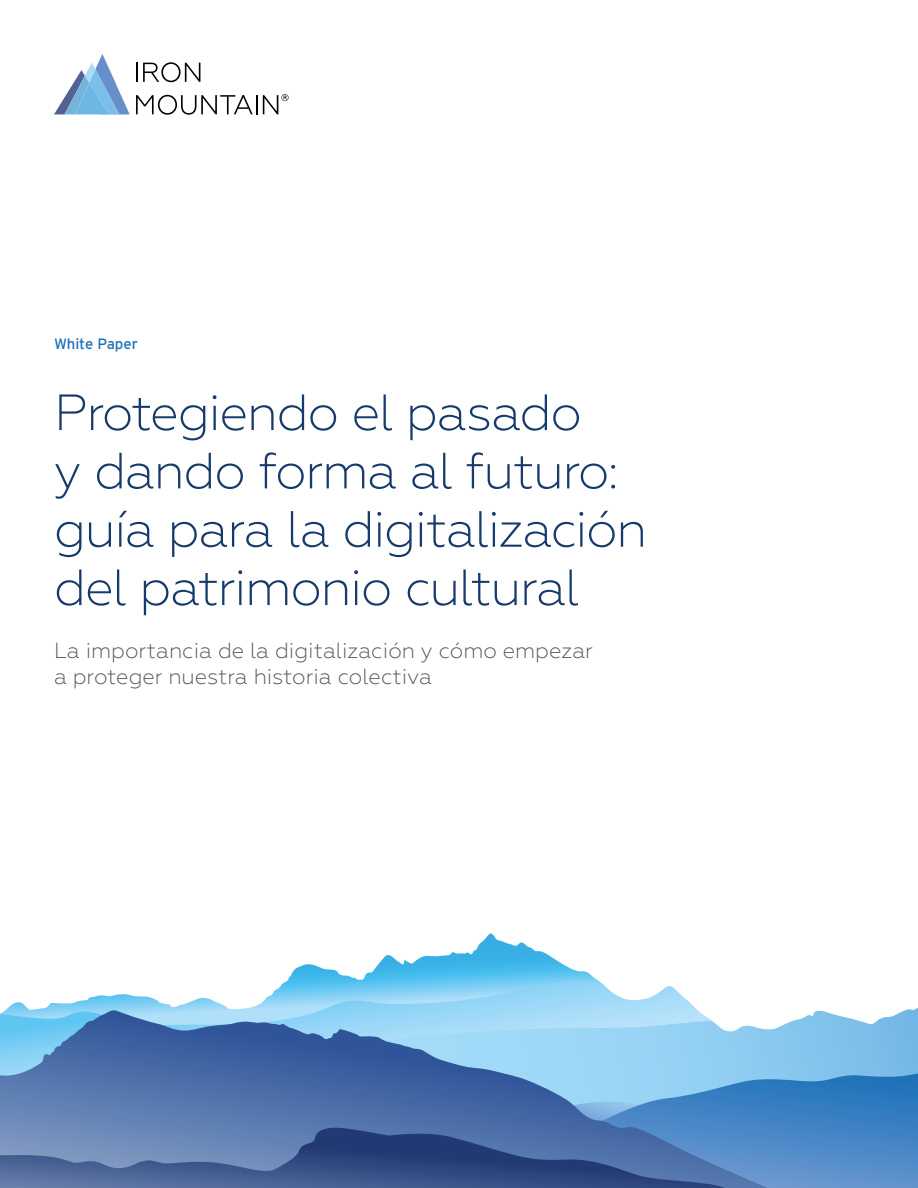
<style>
.page{position:relative;width:918px;height:1188px;background:#fff}
.page>*{position:absolute;margin:0;border:0;box-sizing:border-box;transform-origin:0 0}
.t1{font:300 50.85px/58.3px "Geometria";letter-spacing:-.025em;color:#173a6d}
.t2{font:300 21.9px/25.2px "Geometria";color:#575756}
.t3{font:15px "Interstate";color:#1d71b8}
</style>
<div class="page">
<svg style="left:287px;top:933px;width:312px;height:48px"></svg>
<svg style="left:6px;top:981px;width:688px;height:29px"></svg>
<svg style="left:368px;top:1007px;width:550px;height:64px"></svg>
<svg style="left:794px;top:1071px;width:124px;height:117px;background:#4587c6"></svg>
<svg style="left:0;top:1010px;width:794px;height:178px;background:#6998c9"></svg>
<svg style="left:0;top:1128px;width:771px;height:60px;background:#4c6a9f"></svg>
<svg style="left:54px;top:54px;width:76px;height:60px"></svg>
<svg style="left:136px;top:62px;width:64px;height:20px"></svg>
<svg style="left:136px;top:94px;width:153px;height:21px"></svg>
<p class="t3" style="left:54px;top:334px;width:86px">White Paper</p>
<p class="t1" style="left:54px;top:383px;width:595px">Protegiendo el pasado<br>y dando forma al futuro: guía para la digitalización del patrimonio cultural</p>
<p class="t2" style="left:54px;top:638px;width:540px">La importancia de la digitalización y cómo empezar a proteger nuestra historia colectiva</p>
</div>
